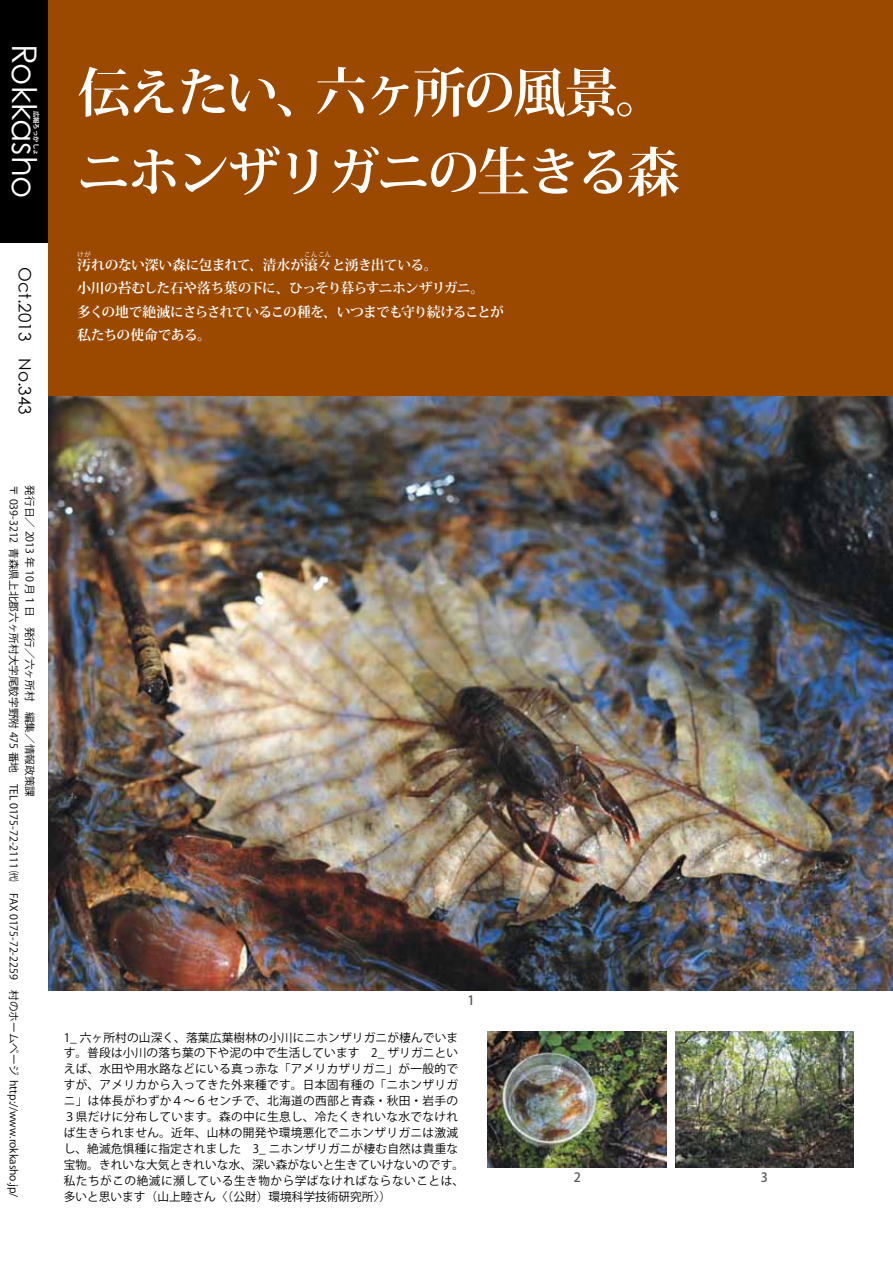
<style>
.page{position:relative;width:893px;height:1263px;background:#fff}
.page>*{position:absolute;margin:0;border:0;box-sizing:border-box;transform-origin:0 0}
.t1{font:700 53.1px/79.7px "Koz Min Pro";letter-spacing:-.06em;color:#fff}
.t2{font:34.05px "Century Gothic";color:#fff}
.t3{font:16.95px "Century Gothic";color:#000}
.t4{font:700 13.8px/23.4px "Koz Min Pro";letter-spacing:-.045em;color:#fff}
.t5{font:500 12.75px "Koz Go Pro";color:#595757}
.t6{font:11.7px/15.9px "Koz Go Pro";letter-spacing:.025em;color:#000}
.t7{font:10.65px "Koz Go Pro";color:#000}
.t8{font:700 6.9px "Koz Min Pro";color:#fff}
.t9{font:700 6.45px "Koz Go Pro";color:#fff}
</style>
<div class="page">
<img style="left:49px;top:395px;width:844px;height:596px">
<img style="left:488px;top:1031px;width:178px;height:136px">
<img style="left:675px;top:1031px;width:179px;height:136px">
<div style="left:0;top:0;width:49px;height:242px;background:#000"></div>
<div style="left:49px;top:0;width:844px;height:395px;background:#9b4900"></div>
<h2 class="t2" style="left:48px;top:44px;width:156px;rotate:90deg">Rokkasho</h2>
<p class="t9" style="left:40px;top:111px;width:46px;rotate:90deg">広報ろっかしょ</p>
<h3 class="t3" style="left:37px;top:267px;width:75px;rotate:90deg">Oct.2013</h3>
<h3 class="t3" style="left:37px;top:358px;width:58px;rotate:90deg">No.343</h3>
<h1 class="t1" style="left:77px;top:50px;width:604px">伝えたい、<br>ニホンザリガニの生きる森</h1>
<h1 class="t1" style="left:315px;top:50px;width:355px">六ヶ所の風景。</h1>
<p class="t8" style="left:77px;top:249px;width:15px">けが</p>
<p class="t8" style="left:304px;top:249px;width:29px">こんこん</p>
<p class="t4" style="left:77px;top:276px;width:428px">小川の苔むした石や落ち葉の下に、ひっそり暮らすニホンザリガニ。<br>多くの地で絶滅にさらされているこの種を、いつまでも守り続けることが私たちの使命である。</p>
<p class="t4" style="left:77px;top:252px;width:362px">汚れのない深い森に包まれて、清水が滾々と湧き出ている。</p>
<p class="t7" style="left:37px;top:485px;width:313px;rotate:90deg">発行日／ 2013 年 10 月１日　発行／六ヶ所村　編集／情報政策課</p>
<p class="t7" style="left:21px;top:485px;width:59px;rotate:90deg">〒 039-3212</p>
<p class="t7" style="left:21px;top:548px;width:528px;rotate:90deg">青森県上北郡六ヶ所村大字尾駮字野附 475 番地　TEL 0175-72-2111 ㈹　FAX 0175-72-2259　村のホームページ</p>
<p class="t7" style="left:21px;top:1080px;width:119px;rotate:90deg">http://www.rokkasho j p. /</p>
<p class="t6" style="left:64px;top:1029px;width:402px">_1 六ヶ所村の山深く、落葉広葉樹林の小川にニホンザリガニが棲んでいます。普段は小川の落ち葉の下や泥の中で生活しています　 _2 ザリガニといえば、水田や用水路などにいる真っ赤な「アメリカザリガニ」が一般的ですが、アメリカから入ってきた外来種です。日本固有種の「ニホンザリガニ」は体長がわずか４～６センチで、北海道の西部と青森・秋田・岩手の３県だけに分布しています。森の中に生息し、冷たくきれいな水でなければ生きられません。近年、山林の開発や環境悪化でニホンザリガニは激減し、絶滅危惧種に指定されました　 _3 ニホンザリガニが棲む自然は貴重な宝物。きれいな大気ときれいな水、深い森がないと生きていけないのです。私たちがこの絶滅に瀕している生き物から学ばなければならないことは、多いと思います（山上睦さん〈（公財）環境科学技術研究所 (〈</p>
<p class="t5" style="left:467px;top:992px;width:9px">1</p>
<p class="t5" style="left:574px;top:1169px;width:9px">2</p>
<p class="t5" style="left:761px;top:1169px;width:9px">3</p>
</div>
